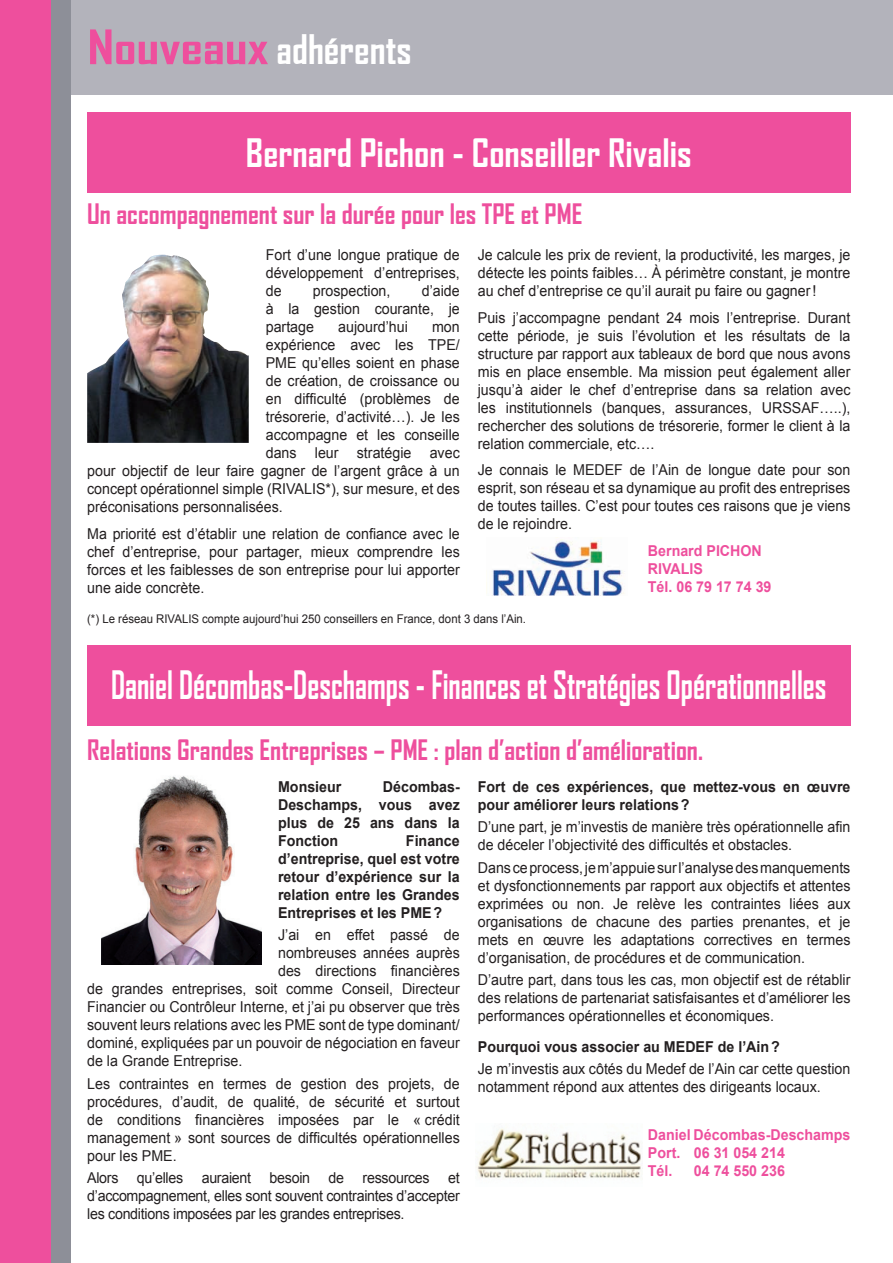
<style>
.page{position:relative;width:893px;height:1263px;background:#fff}
.page>*{position:absolute;margin:0;border:0;box-sizing:border-box;transform-origin:0 0}
.t1{font:700 39px "Agency FB";color:#fff}
.t2{font:700 37.5px "Agency FB";color:#fff;scale:.8 1}
.t3{font:700 37.5px "Agency FB";color:#fff}
.t4{font:700 27px "Agency FB";color:#ee4f9d}
.t5{font:15px/18px "Arial";color:#231f20;text-align:justify;scale:.95 1}
.t6{font:700 15px/18px "Arial";color:#231f20;text-align:justify;scale:.95 1}
.t7{font:700 15px/18px "Arial";color:#ee4f9d;scale:.95 1}
.t8{font:12px "Arial";color:#231f20;scale:.95 1}
.s1{font-size:45.45px;color:#ee4f9d}
</style>
<div class="page">
<div style="left:0;top:0;width:893px;height:95px;background:#b3b3bb"></div>
<div style="left:0;top:0;width:52px;height:1263px;background:#ee4f9d"></div>
<div style="left:51px;top:0;width:20px;height:1263px;background:#8d8f98"></div>
<div style="left:87px;top:112px;width:763px;height:81px;background:#ee4f9d"></div>
<div style="left:87px;top:645px;width:763px;height:80px;background:#ee4f9d"></div>
<img style="left:87px;top:255px;width:162px;height:188px">
<img style="left:102px;top:776px;width:159px;height:189px">
<img style="left:476px;top:1128px;width:165px;height:51px">
<img style="left:492px;top:537px;width:133px;height:58px">
<h1 class="t1" style="left:88px;top:25px;width:326px"><span class="s1">Nouveaux</span> adhérents</h1>
<h2 class="t3" style="left:246px;top:129px;width:447px">Bernard Pichon - Conseiller Rivalis</h2>
<h3 class="t4" style="left:87px;top:197px;width:497px">Un accompagnement sur la durée pour les TPE et PME</h3>
<p class="t5" style="left:266px;top:246px;width:206px">Fort d’une longue pratique de développement d’entreprises, de</p>
<p class="t5" style="left:266px;top:282px;width:206px;text-indent:156px">d’aide à la gestion courante, je partage</p>
<p class="t5" style="left:313px;top:282px;width:83px">prospection,</p>
<p class="t5" style="left:338px;top:318px;width:75px">aujourd’hui</p>
<p class="t5" style="left:432px;top:318px;width:31px">mon</p>
<p class="t5" style="left:266px;top:336px;width:206px">expérience avec les TPE/</p>
<p class="t5" style="left:266px;top:354px;width:206px">PME qu’elles soient en phase</p>
<p class="t5" style="left:266px;top:372px;width:206px">de création, de croissance ou</p>
<p class="t5" style="left:266px;top:390px;width:206px">en difficulté (problèmes de</p>
<p class="t5" style="left:266px;top:408px;width:206px">trésorerie, d’activité…). Je les</p>
<p class="t5" style="left:266px;top:426px;width:206px">accompagne et les conseille</p>
<p class="t5" style="left:266px;top:444px;width:206px">dans leur stratégie avec</p>
<p class="t5" style="left:87px;top:462px;width:394px">pour objectif de leur faire gagner de l’argent grâce à un</p>
<p class="t5" style="left:87px;top:480px;width:394px">concept opérationnel simple (RIVALIS*), sur mesure, et des</p>
<p class="t5" style="left:87px;top:498px;width:207px">préconisations personnalisées.</p>
<p class="t5" style="left:87px;top:524px;width:394px">Ma priorité est d’établir une relation de confiance avec le chef d’entreprise, pour partager, mieux comprendre les forces et les faiblesses de son entreprise pour lui apporter une aide concrète.</p>
<p class="t5" style="left:478px;top:246px;width:394px">Je calcule les prix de revient, la productivité, les marges, je détecte les points faibles… À périmètre constant, je montre au chef d’entreprise ce qu’il aurait pu faire ou gagner !</p>
<p class="t5" style="left:478px;top:308px;width:394px">Puis j’accompagne pendant 24 mois l’entreprise. Durant cette période, je suis l’évolution et les résultats de la structure par rapport aux tableaux de bord que nous avons mis en place ensemble. Ma mission peut également aller jusqu’à aider le chef d’entreprise dans sa relation avec les institutionnels (banques, assurances, URSSAF…..), rechercher des solutions de trésorerie, former le client à la relation commerciale, etc….</p>
<p class="t5" style="left:478px;top:461px;width:394px">Je connais le MEDEF de l’Ain de longue date pour son esprit, son réseau et sa dynamique au profit des entreprises de toutes tailles. C’est pour toutes ces raisons que je viens de le rejoindre.</p>
<p class="t7" style="left:648px;top:542px;width:132px">Bernard PICHON<br>RIVALIS<br>Tél. 06 79 17 74 39</p>
<p class="t8" style="left:87px;top:611px;width:463px">(*) Le réseau RIVALIS compte aujourd’hui 250 conseillers en France, dont 3 dans l’Ain.</p>
<h2 class="t2" style="left:111px;top:662px;width:896px">Daniel Décombas-Deschamps - Finances et Stratégies Opérationnelles</h2>
<h3 class="t4" style="left:87px;top:733px;width:617px">Relations Grandes Entreprises – PME : plan d’action d’amélioration.</h3>
<p class="t6" style="left:278px;top:778px;width:193px;text-indent:105px">Décombas-Deschamps, vous avez plus de 25 ans dans la Fonction</p>
<p class="t6" style="left:278px;top:778px;width:68px">Monsieur</p>
<p class="t6" style="left:278px;top:832px;width:193px;text-indent:128px">Finance d’entreprise, quel est votre retour d’expérience sur la relation entre les Grandes Entreprises et les PME ?</p>
<p class="t5" style="left:278px;top:926px;width:193px">J’ai en effet passé de</p>
<p class="t5" style="left:278px;top:944px;width:193px">nombreuses années auprès</p>
<p class="t5" style="left:278px;top:962px;width:193px">des directions financières</p>
<p class="t5" style="left:87px;top:980px;width:394px">de grandes entreprises, soit comme Conseil, Directeur</p>
<p class="t5" style="left:87px;top:998px;width:394px">Financier ou Contrôleur Interne, et j’ai pu observer que très</p>
<p class="t5" style="left:87px;top:1016px;width:394px">souvent leurs relations avec les PME sont de type dominant/</p>
<p class="t5" style="left:87px;top:1034px;width:394px">dominé, expliquées par un pouvoir de négociation en faveur</p>
<p class="t5" style="left:87px;top:1052px;width:165px">de la Grande Entreprise.</p>
<p class="t5" style="left:87px;top:1074px;width:394px">Les contraintes en termes de gestion des projets, de procédures, d’audit, de qualité, de sécurité et surtout de conditions financières imposées par le « crédit management » sont sources de difficultés opérationnelles pour les PME.</p>
<p class="t5" style="left:87px;top:1169px;width:394px">Alors qu’elles auraient besoin de ressources et d’accompagnement, elles sont souvent contraintes d’accepter les conditions imposées par les grandes entreprises.</p>
<p class="t6" style="left:478px;top:778px;width:394px">Fort de ces expériences, que mettez-vous en œuvre pour améliorer leurs relations ?</p>
<p class="t5" style="left:478px;top:818px;width:394px">D’une part, je m’investis de manière très opérationnelle afin de déceler l’objectivité des difficultés et obstacles.</p>
<p class="t5" style="left:478px;top:858px;width:394px">Dans ce process, je m’appuie sur l’analyse des manquements et dysfonctionnements par rapport aux objectifs et attentes exprimées ou non. Je relève les contraintes liées aux organisations de chacune des parties prenantes, et je mets en œuvre les adaptations correctives en termes d’organisation, de procédures et de communication.</p>
<p class="t5" style="left:478px;top:971px;width:394px">D’autre part, dans tous les cas, mon objectif est de rétablir des relations de partenariat satisfaisantes et d’améliorer les performances opérationnelles et économiques.</p>
<p class="t6" style="left:478px;top:1038px;width:319px">Pourquoi vous associer au MEDEF de l’Ain ?</p>
<p class="t5" style="left:478px;top:1060px;width:394px">Je m’investis aux côtés du Medef de l’Ain car cette question notamment répond aux attentes des dirigeants locaux.</p>
<p class="t7" style="left:648px;top:1126px;width:215px">Daniel Décombas-Deschamps<br>Port. 06 31 054 214<br>Tél.</p>
<p class="t7" style="left:694px;top:1162px;width:97px">04 74 550 236</p>
</div>
